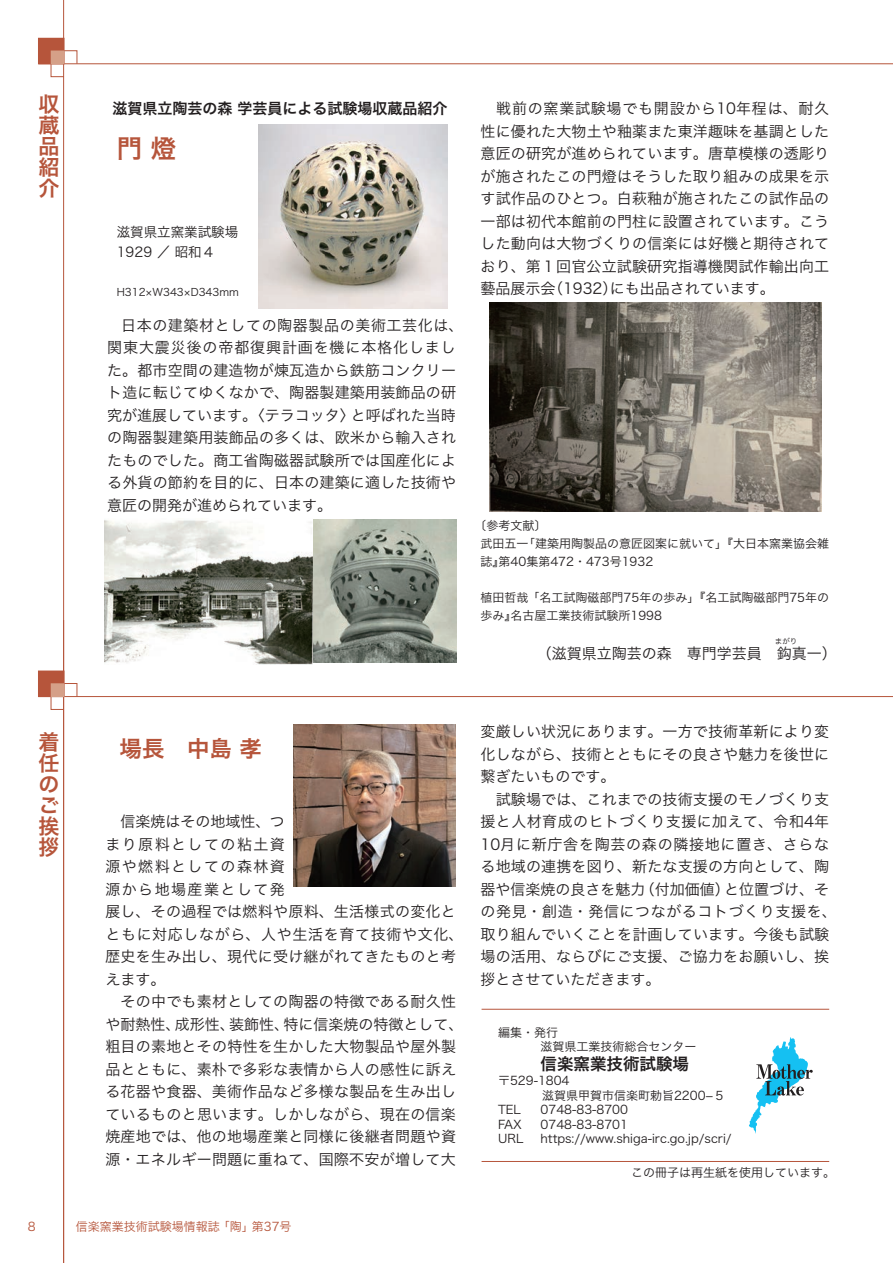
<style>
.page{position:relative;width:893px;height:1263px;background:#fff}
.page>*{position:absolute;margin:0;border:0;box-sizing:border-box;transform-origin:0 0}
.t1{font:25.5px "Hira Kaku Pro N W6";color:#b6553b}
.t2{font:22.5px "Hira Kaku Pro N W6";color:#b6553b}
.t3{font:21px/21px "Hira Kaku Pro W6";color:#b6553b;text-align:justify}
.t4{font:16.5px "Hira Kaku Pro N W6";color:#231f20}
.t5{font:15px/22.5px "Hira Kaku Pro N W3";letter-spacing:.01em;color:#231f20}
.t6{font:15px "Hira Kaku Pro N W6";color:#231f20}
.t7{font:13.5px/20.2px "Hira Kaku Pro N W3";color:#231f20}
.t8{font:12px/14.4px "Hira Kaku Pro N W3";color:#231f20}
.t9{font:12px "Hira Kaku Pro N W3";color:#b6553b}
.t10{font:10.5px "Hira Kaku Pro N W3";color:#231f20}
.t11{font:7.5px "Hira Kaku Pro N W3";color:#231f20}
</style>
<div class="page">
<div style="left:38px;top:38px;width:26px;height:26px;background:#b6553b"></div>
<hr style="left:38px;top:64px;width:855px;height:1px;background:#b6553b">
<hr style="left:63px;top:0;width:1px;height:1263px;background:#b6553b">
<svg style="left:51px;top:50px;width:26px;height:27px"></svg>
<div style="left:51px;top:51px;width:13px;height:13px;background:#d5a088"></div>
<hr style="left:892px;top:0;width:1px;height:1263px;background:#b6553b">
<div style="left:38px;top:671px;width:26px;height:25px;background:#b6553b"></div>
<hr style="left:38px;top:696px;width:855px;height:1px;background:#b6553b">
<svg style="left:51px;top:683px;width:26px;height:27px"></svg>
<div style="left:51px;top:684px;width:13px;height:12px;background:#d5a088"></div>
<div style="left:51px;top:684px;width:13px;height:13px;border:1px solid #d5a088"></div>
<hr style="left:482px;top:1009px;width:347px;height:1px;background:#b6553b">
<hr style="left:482px;top:1161px;width:347px;height:1px;background:#b6553b">
<svg style="left:749px;top:1037px;width:64px;height:96px"></svg>
<img style="left:293px;top:724px;width:162px;height:162px">
<img style="left:258px;top:125px;width:190px;height:183px">
<img style="left:314px;top:519px;width:143px;height:144px">
<img style="left:105px;top:520px;width:207px;height:145px">
<img style="left:490px;top:303px;width:332px;height:209px">
<h3 class="t3" style="left:39px;top:93px;width:22px">収蔵品紹介</h3>
<p class="t6" style="left:113px;top:94px;width:336px">滋賀県立陶芸の森 学芸員による試験場収蔵品紹介</p>
<h1 class="t1" style="left:117px;top:126px;width:61px">門 燈</h1>
<p class="t7" style="left:117px;top:220px;width:123px">滋賀県立窯業試験場<br>1929 ／ 昭和４</p>
<p class="t10" style="left:117px;top:283px;width:124px">H312×W343×D343mm</p>
<p class="t5" style="left:107px;top:313px;width:358px;text-indent:14px">日本の建築材としての陶器製品の美術工芸化は、関東大震災後の帝都復興計画を機に本格化しました。都市空間の建造物が煉瓦造から鉄筋コンクリート造に転じてゆくなかで、陶器製建築用装飾品の研究が進展しています。〈テラコッタ〉と呼ばれた当時の陶器製建築用装飾品の多くは、欧米から輸入されたものでした。商工省陶磁器試験所では国産化による外貨の節約を目的に、日本の建築に適した技術や意匠の開発が進められています。</p>
<p class="t5" style="left:480px;top:96px;width:350px;text-align:justify">　戦前の窯業試験場でも開設から10年程は、耐久性に優れた大物土や釉薬また東洋趣味を基調とした意匠の研究が進められています。唐草模様の透彫りが施されたこの門燈はそうした取り組みの成果を示す試作品のひとつ。白萩釉が施されたこの試作品の一部は初代本館前の門柱に設置されています。こうした動向は大物づくりの信楽には好機と期待されており、第１回官公立試験研究指導機関試作輸出向工藝品展示会（1932）にも出品されています。</p>
<p class="t8" style="left:480px;top:516px;width:350px;line-height:18px;text-indent:-6px">〔参考文献〕<br>武田五一「建築用陶製品の意匠図案に就いて」『大日本窯業協会雑誌』第40集第472・473号1932</p>
<p class="t8" style="left:480px;top:588px;width:350px;line-height:18px">植田哲哉「名工試陶磁部門75年の歩み」『名工試陶磁部門75年の歩み』名古屋工業技術試験所1998</p>
<p class="t5" style="left:537px;top:641px;width:302px">（滋賀県立陶芸の森　専門学芸員　鈎真一）</p>
<p class="t11" style="left:775px;top:634px;width:24px">まがり</p>
<h3 class="t3" style="left:39px;top:731px;width:22px">着任のご挨拶</h3>
<h2 class="t2" style="left:120px;top:728px;width:144px">場長　中島 孝</h2>
<p class="t5" style="left:105px;top:809px;width:360px">　信楽焼はその地域性、つ<br>まり原料としての粘土資<br>源や燃料としての森林資<br>源から地場産業として発<br>展し、その過程では燃料や原料、生活様式の変化とともに対応しながら、人や生活を育て技術や文化、歴史を生み出し、現代に受け継がれてきたものと考えます。<br>　その中でも素材としての陶器の特徴である耐久性や耐熱性、成形性、装飾性、特に信楽焼の特徴として、粗目の素地とその特性を生かした大物製品や屋外製品とともに、素朴で多彩な表情から人の感性に訴える花器や食器、美術作品など多様な製品を生み出しているものと思います。しかしながら、現在の信楽焼産地では、他の地場産業と同様に後継者問題や資源・エネルギー問題に重ねて、国際不安が増して大</p>
<p class="t9" style="left:28px;top:1216px;width:9px">8</p>
<p class="t9" style="left:64px;top:1216px;width:229px">　信楽窯業技術試験場情報誌 「陶」第37号</p>
<p class="t5" style="left:480px;top:719px;width:358px">変厳しい状況にあります。一方で技術革新により変化しながら、技術とともにその良さや魅力を後世に繋ぎたいものです。<br>　試験場では、これまでの技術支援のモノづくり支援と人材育成のヒトづくり支援に加えて、令和4年<br>10月に新庁舎を陶芸の森の隣接地に置き、さらなる地域の連携を図り、新たな支援の方向として、陶器や信楽焼の良さを魅力（付加価値）と位置づけ、その発見・創造・発信につながるコトづくり支援を、取り組んでいくことを計画しています。今後も試験場の活用、ならびにご支援、ご協力をお願いし、挨拶とさせていただきます。</p>
<p class="t8" style="left:541px;top:1024px;width:157px;text-indent:-43px">編集・発行　<br>滋賀県工業技術総合センター</p>
<p class="t4" style="left:541px;top:1048px;width:150px">信楽窯業技術試験場</p>
<p class="t8" style="left:498px;top:1073px;width:229px">〒529-1804<br>　　　 滋賀県甲賀市信楽町勅旨2200−５<br>TEL</p>
<p class="t8" style="left:541px;top:1102px;width:89px">0748-83-8700</p>
<p class="t8" style="left:498px;top:1116px;width:25px">FAX</p>
<p class="t8" style="left:541px;top:1116px;width:89px">0748-83-8701</p>
<p class="t8" style="left:498px;top:1130px;width:27px">URL</p>
<p class="t8" style="left:541px;top:1130px;width:193px">https://www.shiga-irc.go.jp/scri/</p>
<p class="t8" style="left:631px;top:1164px;width:206px">この冊子は再生紙を使用しています。</p>
</div>
